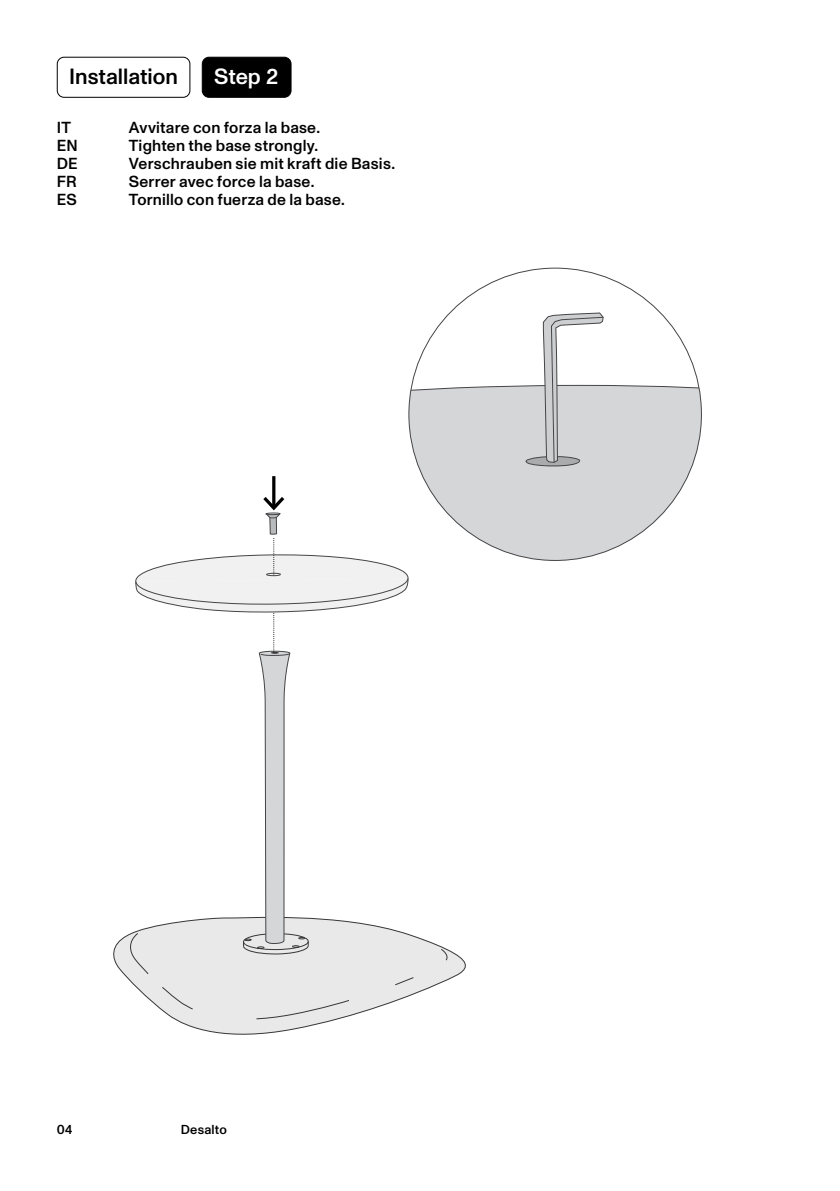
<style>
.page{position:relative;width:840px;height:1191px;background:#fff}
.page>*{position:absolute;margin:0;border:0;box-sizing:border-box;transform-origin:0 0}
.t1{font:500 22px "ABC Monument Grotesk";color:#000}
.t2{font:500 22px "ABC Monument Grotesk";color:#fff}
.t3{font:500 16px "ABC Monument Grotesk";letter-spacing:.015em;color:#000}
.t4{font:500 13px "ABC Monument Grotesk";letter-spacing:.02em;color:#000}
</style>
<div class="page">
<svg style="left:113px;top:934px;width:202px;height:100px"></svg>
<svg style="left:128px;top:312px;width:573px;height:713px"></svg>
<div style="left:57px;top:57px;width:133px;height:41px;border:1px solid #000;border-radius:7px"></div>
<div style="left:202px;top:57px;width:89px;height:40px;background:#000;border-radius:7px"></div>
<div style="left:202px;top:57px;width:89px;height:41px;border:1px solid #000;border-radius:7px"></div>
<h1 class="t1" style="left:69px;top:64px;width:110px">Installation</h1>
<h1 class="t2" style="left:214px;top:64px;width:67px">Step 2</h1>
<p class="t3" style="left:57px;top:118px;width:16px">IT</p>
<p class="t3" style="left:129px;top:118px;width:193px">Avvitare con forza la base.</p>
<p class="t3" style="left:57px;top:136px;width:22px">EN</p>
<p class="t3" style="left:129px;top:136px;width:191px">Tighten the base strongly.</p>
<p class="t3" style="left:57px;top:154px;width:23px">DE</p>
<p class="t3" style="left:129px;top:154px;width:267px">Verschrauben sie mit kraft die Basis.</p>
<p class="t3" style="left:57px;top:172px;width:21px">FR</p>
<p class="t3" style="left:129px;top:172px;width:187px">Serrer avec force la base.</p>
<p class="t3" style="left:57px;top:190px;width:21px">ES</p>
<p class="t3" style="left:129px;top:190px;width:217px">Tornillo con fuerza de la base.</p>
<p class="t4" style="left:57px;top:1122px;width:18px">04</p>
<p class="t4" style="left:180px;top:1122px;width:48px">Desalto</p>
</div>
